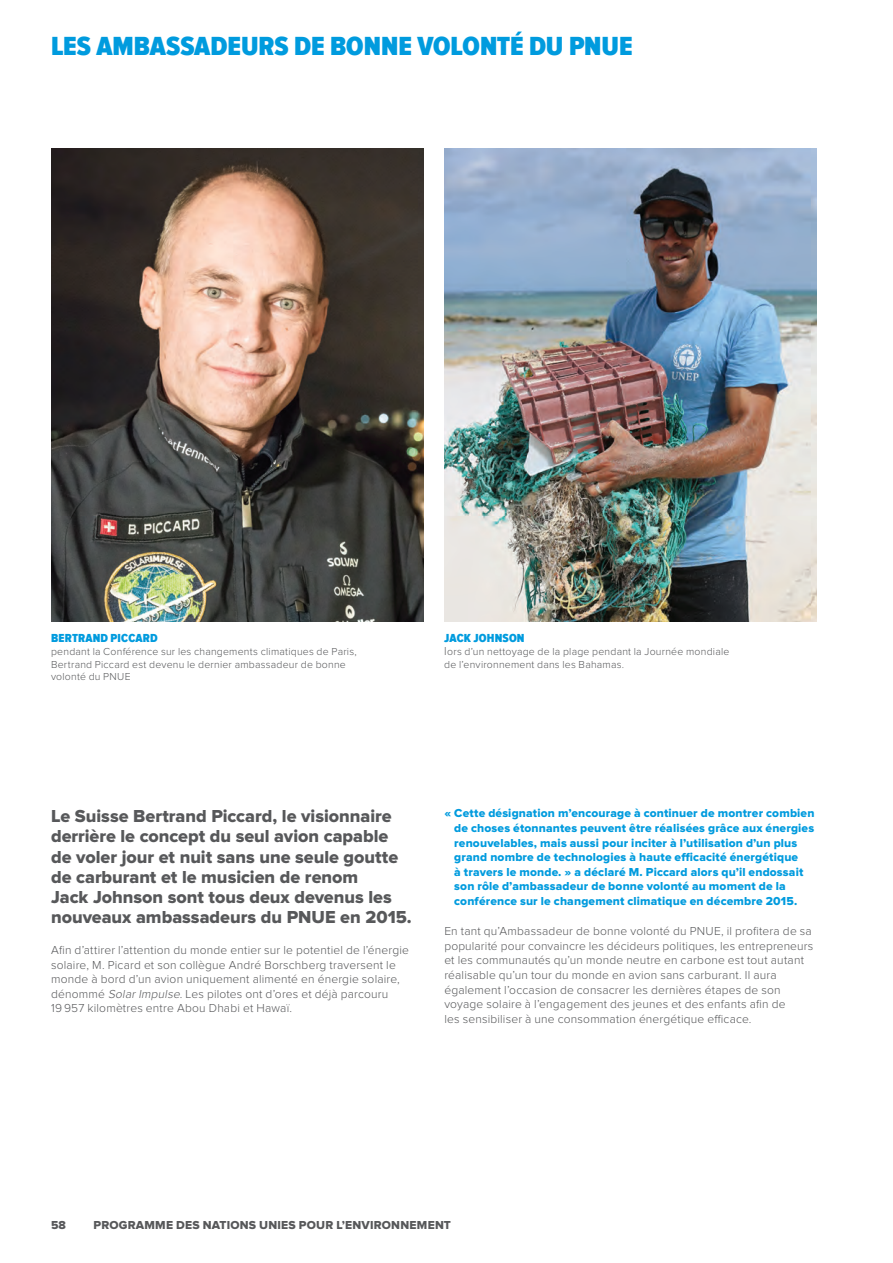
<style>
.page{position:relative;width:893px;height:1263px;background:#fff}
.page>*{position:absolute;margin:0;border:0;box-sizing:border-box;transform-origin:0 0}
.t1{font:900 27px "Proxima Nova Cond";color:#009bde}
.t2{font:18px/20.2px "Proxima Nova Extrabld";color:#57585a}
.t3{font:300 12px/14.5px "Proxima Nova";letter-spacing:.015em;color:#57585a}
.t4{font:12px/14.5px "Proxima Nova Extrabld";letter-spacing:.015em;color:#009bde}
.t5{font:12px "Proxima Nova Extrabld";letter-spacing:.015em;color:#57585a}
.t6{font:900 12px "Proxima Nova Cond";letter-spacing:.015em;color:#009bde}
.t7{font:300 10.5px/12.8px "Proxima Nova";letter-spacing:.02em;color:#57585a}
.s1{font-size:12px}
.s2{font-style:italic}
</style>
<div class="page">
<img style="left:51px;top:149px;width:372px;height:473px">
<img style="left:444px;top:149px;width:372px;height:473px">
<h1 class="t1" style="left:51px;top:31px;width:583px">LES AMBASSADEURS DE BONNE VOLONTÉ DU PNUE</h1>
<p class="t6" style="left:51px;top:631px;width:108px">BERTRAND PICCARD</p>
<p class="t7" style="left:51px;top:645px;width:307px">pendant la Conférence sur les changements climatiques de Paris,<br>Bertrand Piccard est devenu le dernier ambassadeur de bonne volonté du PNUE</p>
<p class="t6" style="left:444px;top:631px;width:82px">JACK JOHNSON</p>
<p class="t7" style="left:444px;top:645px;width:287px"><span class="s1">l</span>ors d’un nettoyage de la plage pendant la Journée mondiale de l’environnement dans les Bahamas.</p>
<p class="t2" style="left:51px;top:807px;width:362px">Le Suisse Bertrand Piccard, le visionnaire derrière le concept du seul avion capable de voler jour et nuit sans une seule goutte de carburant et le musicien de renom<br>Jack Johnson sont tous deux devenus les nouveaux ambassadeurs du PNUE en 2015.</p>
<p class="t3" style="left:51px;top:943px;width:359px">Afin d’attirer l’attention du monde entier sur le potentiel de l’énergie solaire, M. Picard et son collègue André Borschberg traversent le monde à bord d’un avion uniquement alimenté en énergie solaire, dénommé <span class="s2">Solar Impulse</span>. Les pilotes ont d’ores et déjà parcouru<br>19 957 kilomètres entre Abou Dhabi et Hawaï.</p>
<p class="t4" style="left:454px;top:807px;width:362px;text-indent:-10px">« Cette désignation m’encourage à continuer de montrer combien de choses étonnantes peuvent être réalisées grâce aux énergies renouvelables, mais aussi pour inciter à l’utilisation d’un plus grand nombre de technologies à haute efficacité énergétique<br>à travers le monde. » a déclaré M. Piccard alors qu’il endossait son rôle d’ambassadeur de bonne volonté au moment de la conférence sur le changement climatique en décembre 2015.</p>
<p class="t3" style="left:444px;top:924px;width:370px">En tant qu’Ambassadeur de bonne volonté du PNUE, il profitera de sa popularité pour convaincre les décideurs politiques, les entrepreneurs et les communautés qu’un monde neutre en carbone est tout autant réalisable qu’un tour du monde en avion sans carburant. Il aura également l’occasion de consacrer les dernières étapes de son voyage solaire à l’engagement des jeunes et des enfants afin de<br>les sensibiliser à une consommation énergétique efficace.</p>
<p class="t5" style="left:51px;top:1219px;width:17px">58</p>
<p class="t5" style="left:94px;top:1219px;width:359px">PROGRAMME DES NATIONS UNIES POUR L’ENVIRONNEMENT</p>
</div>
